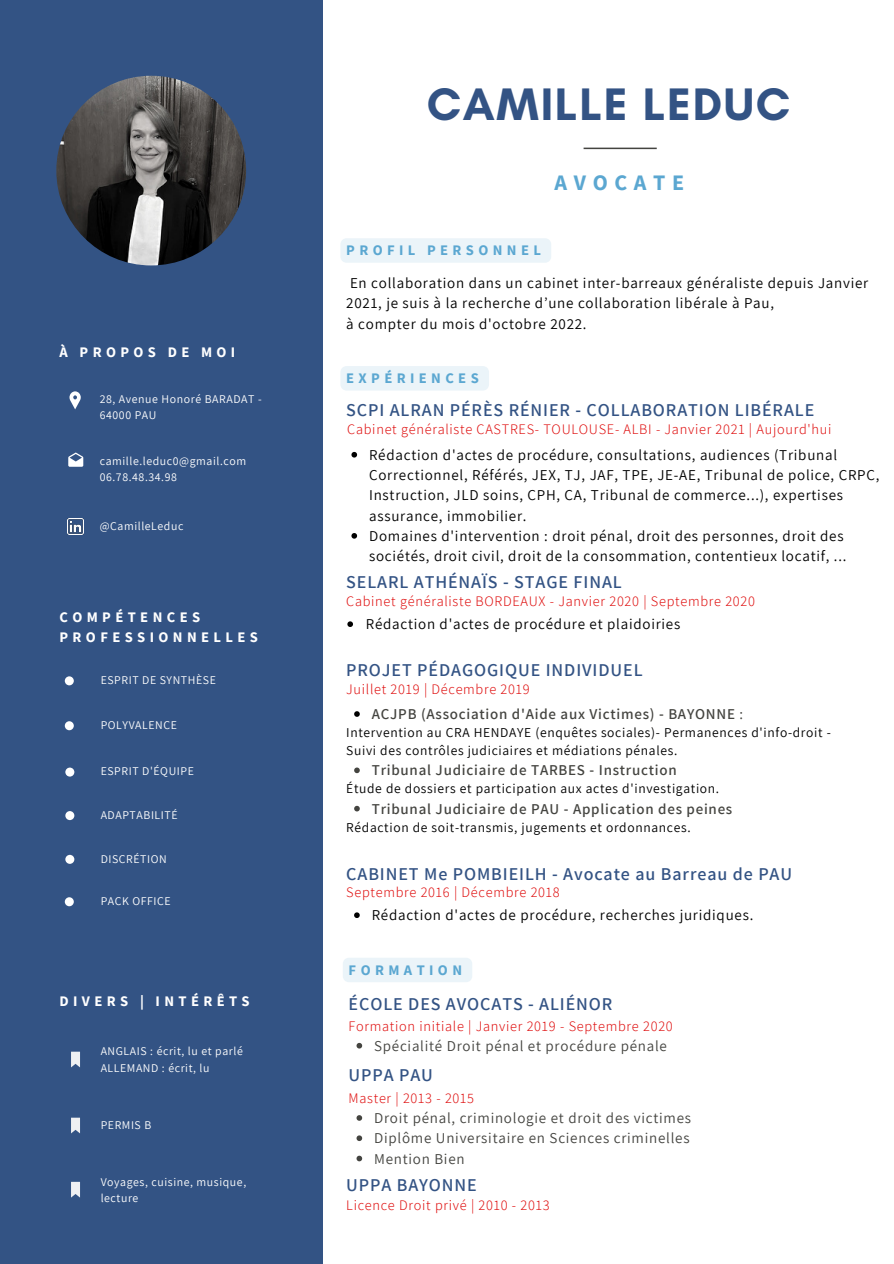
<style>
.page{position:relative;width:894px;height:1264px;background:#fff}
.page>*{position:absolute;margin:0;border:0;box-sizing:border-box;transform-origin:0 0}
.t1{font:700 46.35px "Glacial Indifference";letter-spacing:.035em;color:#335384}
.t2{font:700 22.05px "Source Sans Pro";letter-spacing:.3em;color:#5ba7d1}
.t3{font:600 18px "Assistant";letter-spacing:.05em;color:#335384}
.t4{font:15px/20.2px "Assistant";letter-spacing:.05em;color:#000}
.t5{font:15px/20.2px "Assistant";letter-spacing:.05em;color:#444440;text-align:justify}
.t6{font:600 15px "Assistant";letter-spacing:.05em;color:#444440}
.t7{font:700 14.55px/19.6px "Source Sans Pro";letter-spacing:.3em;color:#fff}
.t8{font:700 14.55px "Source Sans Pro";letter-spacing:.3em;color:#5ba7d1}
.t9{font:300 14.25px "Assistant";letter-spacing:.05em;color:#df0d0d}
.t10{font:13.5px/18px "Assistant";letter-spacing:.05em;color:#000}
.t11{font:11.85px/16.5px "Assistant";letter-spacing:.05em;color:#fff}
.s1{font-weight:400}
</style>
<div class="page">
<div style="left:0;top:0;width:322px;height:1263px;background:#335384"></div>
<svg style="left:583px;top:148px;width:73px;height:1px"></svg>
<img style="left:56px;top:76px;width:190px;height:189px;border-radius:50%">
<svg style="left:69px;top:391px;width:12px;height:18px"></svg>
<img style="left:67px;top:518px;width:16px;height:16px">
<svg style="left:68px;top:452px;width:15px;height:15px"></svg>
<svg style="left:71px;top:1051px;width:9px;height:16px"></svg>
<svg style="left:71px;top:1117px;width:9px;height:16px"></svg>
<svg style="left:71px;top:1181px;width:9px;height:16px"></svg>
<div style="left:343px;top:958px;width:129px;height:24px;background:#ebf4f9"></div>
<svg style="left:356px;top:1115px;width:6px;height:5px"></svg>
<svg style="left:356px;top:1135px;width:6px;height:6px"></svg>
<svg style="left:356px;top:1155px;width:6px;height:6px"></svg>
<svg style="left:356px;top:1042px;width:6px;height:6px"></svg>
<div style="left:340px;top:238px;width:211px;height:25px;background:#ebf4f9"></div>
<div style="left:340px;top:366px;width:149px;height:24px;background:#ebf4f9"></div>
<svg style="left:347px;top:621px;width:6px;height:6px"></svg>
<svg style="left:354px;top:711px;width:5px;height:5px"></svg>
<svg style="left:354px;top:767px;width:5px;height:6px"></svg>
<svg style="left:354px;top:805px;width:5px;height:6px"></svg>
<div style="left:65px;top:854px;width:9px;height:9px;background:#fff;border-radius:50%"></div>
<div style="left:65px;top:897px;width:9px;height:9px;background:#fff;border-radius:50%"></div>
<div style="left:65px;top:811px;width:9px;height:9px;background:#fff;border-radius:50%"></div>
<div style="left:65px;top:767px;width:9px;height:9px;background:#fff;border-radius:50%"></div>
<div style="left:65px;top:721px;width:9px;height:9px;background:#fff;border-radius:50%"></div>
<div style="left:65px;top:676px;width:9px;height:9px;background:#fff;border-radius:50%"></div>
<svg style="left:354px;top:912px;width:5px;height:6px"></svg>
<svg style="left:351px;top:452px;width:6px;height:5px"></svg>
<svg style="left:351px;top:533px;width:6px;height:5px"></svg>
<p class="t7" style="left:59px;top:341px;width:177px">À PROPOS DE MOI</p>
<p class="t11" style="left:100px;top:390px;width:163px;line-height:16px">28, Avenue Honoré BARADAT -<br>64000 PAU</p>
<p class="t11" style="left:100px;top:453px;width:148px;line-height:16px">camille.leduc0@gmail.com<br>06.78.48.34.98</p>
<p class="t11" style="left:100px;top:517px;width:85px">@CamilleLeduc</p>
<p class="t7" style="left:59px;top:607px;width:200px">COMPÉTENCES<br>PROFESSIONNELLES</p>
<p class="t11" style="left:101px;top:671px;width:117px">ESPRIT DE SYNTHÈSE</p>
<p class="t11" style="left:101px;top:716px;width:78px">POLYVALENCE</p>
<p class="t11" style="left:101px;top:762px;width:95px">ESPRIT D'ÉQUIPE</p>
<p class="t11" style="left:101px;top:806px;width:78px">ADAPTABILITÉ</p>
<p class="t11" style="left:101px;top:850px;width:68px">DISCRÉTION</p>
<p class="t11" style="left:101px;top:892px;width:72px">PACK OFFICE</p>
<p class="t7" style="left:59px;top:991px;width:192px">DIVERS | INTÉRÊTS</p>
<p class="t11" style="left:101px;top:1042px;width:144px">ANGLAIS : écrit, lu et parlé<br>ALLEMAND : écrit, lu</p>
<p class="t11" style="left:101px;top:1115px;width:52px">PERMIS B</p>
<p class="t11" style="left:101px;top:1172px;width:147px">Voyages, cuisine, musique, lecture</p>
<h1 class="t1" style="left:426px;top:76px;width:365px">CAMILLE LEDUC</h1>
<h2 class="t2" style="left:554px;top:168px;width:131px">AVOCATE</h2>
<p class="t8" style="left:346px;top:241px;width:196px">PROFIL PERSONNEL</p>
<p class="t4" style="left:346px;top:272px;width:523px">En collaboration dans un cabinet inter-barreaux généraliste depuis Janvier<br>2021, je suis à la recherche d’une collaboration libérale à Pau,<br>à compter du mois d'octobre 2022.</p>
<p class="t8" style="left:346px;top:369px;width:134px">EXPÉRIENCES</p>
<p class="t3" style="left:346px;top:398px;width:469px">SCPI ALRAN PÉRÈS RÉNIER - COLLABORATION LIBÉRALE</p>
<p class="t9" style="left:347px;top:420px;width:485px">Cabinet généraliste CASTRES- TOULOUSE- ALBI - Janvier 2021 | Aujourd'hui</p>
<p class="t4" style="left:369px;top:444px;width:511px">Rédaction d'actes de procédure, consultations, audiences (Tribunal Correctionnel, Référés, JEX, TJ, JAF, TPE, JE-AE, Tribunal de police, CRPC, Instruction, JLD soins, CPH, CA, Tribunal de commerce...), expertises assurance, immobilier.<br>Domaines d'intervention : droit pénal, droit des personnes, droit des sociétés, droit civil, droit de la consommation, contentieux locatif, ...</p>
<p class="t3" style="left:346px;top:570px;width:277px">SELARL ATHÉNAÏS - STAGE FINAL</p>
<p class="t9" style="left:346px;top:592px;width:410px">Cabinet généraliste BORDEAUX - Janvier 2020 | Septembre 2020</p>
<p class="t4" style="left:365px;top:613px;width:316px">Rédaction d'actes de procédure et plaidoiries</p>
<p class="t3" style="left:346px;top:657px;width:298px">PROJET PÉDAGOGIQUE INDIVIDUEL</p>
<p class="t9" style="left:346px;top:679px;width:185px">Juillet 2019 | Décembre 2019</p>
<p class="t6" style="left:371px;top:703px;width:373px">ACJPB (Association d'Aide aux Victimes) - BAYONNE <span class="s1">:</span></p>
<p class="t10" style="left:346px;top:723px;width:486px">Intervention au CRA HENDAYE (enquêtes sociales)- Permanences d'info-droit -<br>Suivi des contrôles judiciaires et médiations pénales.</p>
<p class="t10" style="left:346px;top:779px;width:374px">Étude de dossiers et participation aux actes d'investigation.</p>
<p class="t10" style="left:346px;top:817px;width:346px">Rédaction de soit-transmis, jugements et ordonnances.</p>
<p class="t6" style="left:371px;top:760px;width:306px">Tribunal Judiciaire de TARBES - Instruction</p>
<p class="t6" style="left:371px;top:798px;width:362px">Tribunal Judiciaire de PAU - Application des peines</p>
<p class="t3" style="left:346px;top:861px;width:447px">CABINET Me POMBIEILH - Avocate au Barreau de PAU</p>
<p class="t9" style="left:346px;top:882px;width:215px">Septembre 2016 | Décembre 2018</p>
<p class="t4" style="left:371px;top:904px;width:383px">Rédaction d'actes de procédure, recherches juridiques.</p>
<p class="t8" style="left:348px;top:960px;width:115px">FORMATION</p>
<p class="t3" style="left:348px;top:991px;width:265px">ÉCOLE DES AVOCATS - ALIÉNOR</p>
<p class="t5" style="left:374px;top:1035px;width:294px">Spécialité Droit pénal et procédure pénale</p>
<p class="t9" style="left:348px;top:1015px;width:325px">Formation initiale | Janvier 2019 - Septembre 2020</p>
<p class="t3" style="left:348px;top:1062px;width:86px">UPPA PAU</p>
<p class="t9" style="left:348px;top:1088px;width:127px">Master | 2013 - 2015</p>
<p class="t5" style="left:374px;top:1107px;width:318px">Droit pénal, criminologie et droit des victimes Diplôme Universitaire en Sciences criminelles Mention Bien</p>
<p class="t3" style="left:346px;top:1172px;width:132px">UPPA BAYONNE</p>
<p class="t9" style="left:346px;top:1195px;width:205px">Licence Droit privé | 2010 - 2013</p>
</div>
